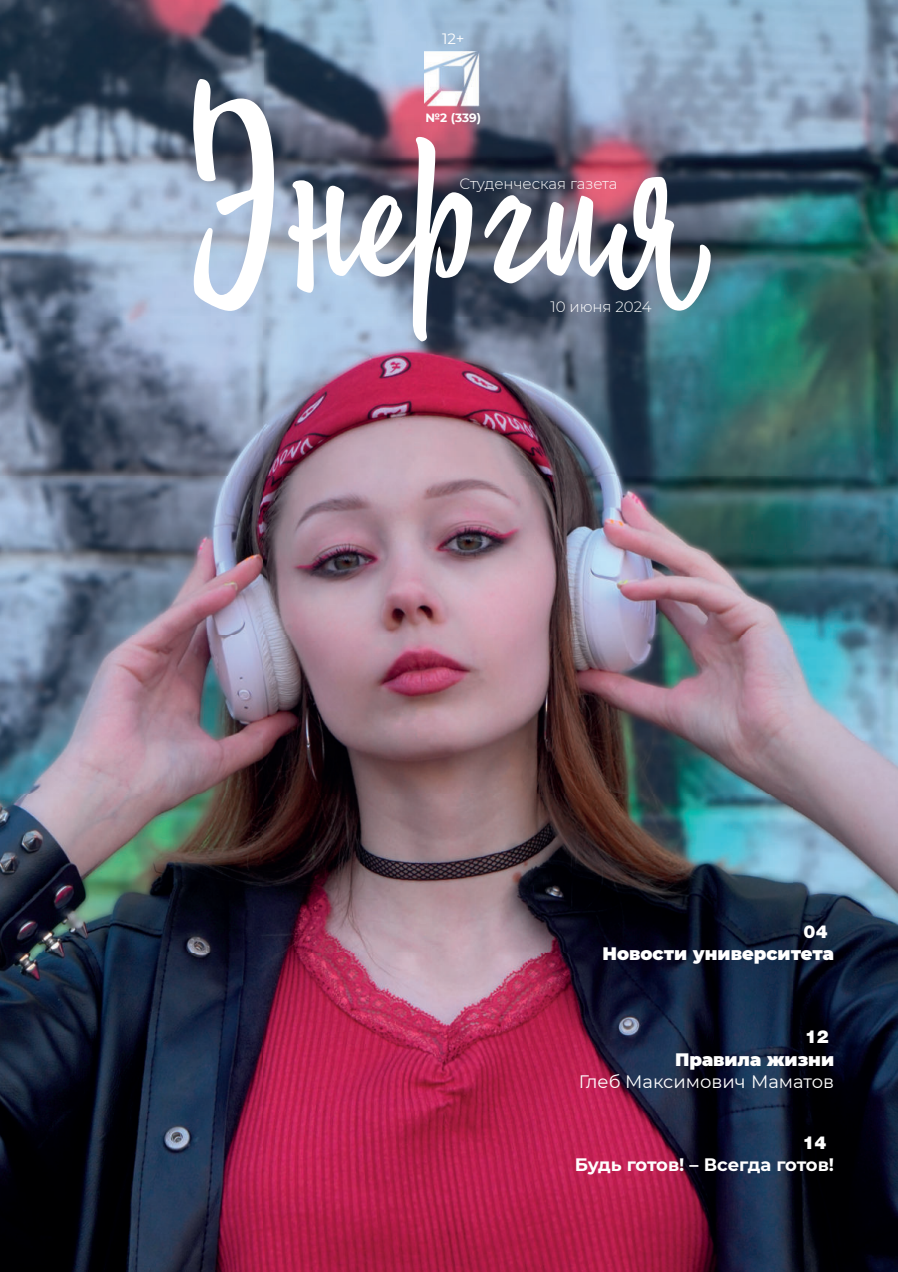
<style>
.page{position:relative;width:898px;height:1272px;background:#fff}
.page>*{position:absolute;margin:0;border:0;box-sizing:border-box;transform-origin:0 0}
.t1{font:270px "Barberry Letters";color:#fff}
.t2{font:900 18px "Montserrat";color:#fff}
.t3{font:700 18px "Montserrat";letter-spacing:-.015em;color:#fff}
.t4{font:18px "Montserrat";color:#fff}
.t5{font:900 18px "Helvetica Neue Cyr";color:#fff}
.t6{font:300 15px "Montserrat";color:#fff}
.t7{font:15px "Montserrat";color:#fff}
.t8{font:700 12px "Montserrat";color:#fff}
</style>
<div class="page">
<img style="left:0;top:0;width:897px;height:1271px">
<img style="left:424px;top:51px;width:56px;height:55px">
<p class="t7" style="left:442px;top:30px;width:24px">12+</p>
<h1 class="t1" style="left:177px;top:-13px;width:541px">Энергия</h1>
<p class="t8" style="left:425px;top:109px;width:57px">№2 (339)</p>
<p class="t6" style="left:459px;top:173px;width:159px">Студенческая газета</p>
<p class="t6" style="left:550px;top:297px;width:103px">10 июня 2024</p>
<p class="t5" style="left:803px;top:921px;width:26px">04</p>
<p class="t2" style="left:602px;top:940px;width:233px">Новости университета</p>
<p class="t5" style="left:804px;top:1026px;width:26px">12</p>
<p class="t2" style="left:675px;top:1046px;width:160px">Правила жизни</p>
<p class="t4" style="left:578px;top:1069px;width:257px">Глеб Максимович Маматов</p>
<p class="t5" style="left:802px;top:1132px;width:26px">14</p>
<p class="t3" style="left:574px;top:1151px;width:261px">Будь готов! – Всегда готов!</p>
</div>
